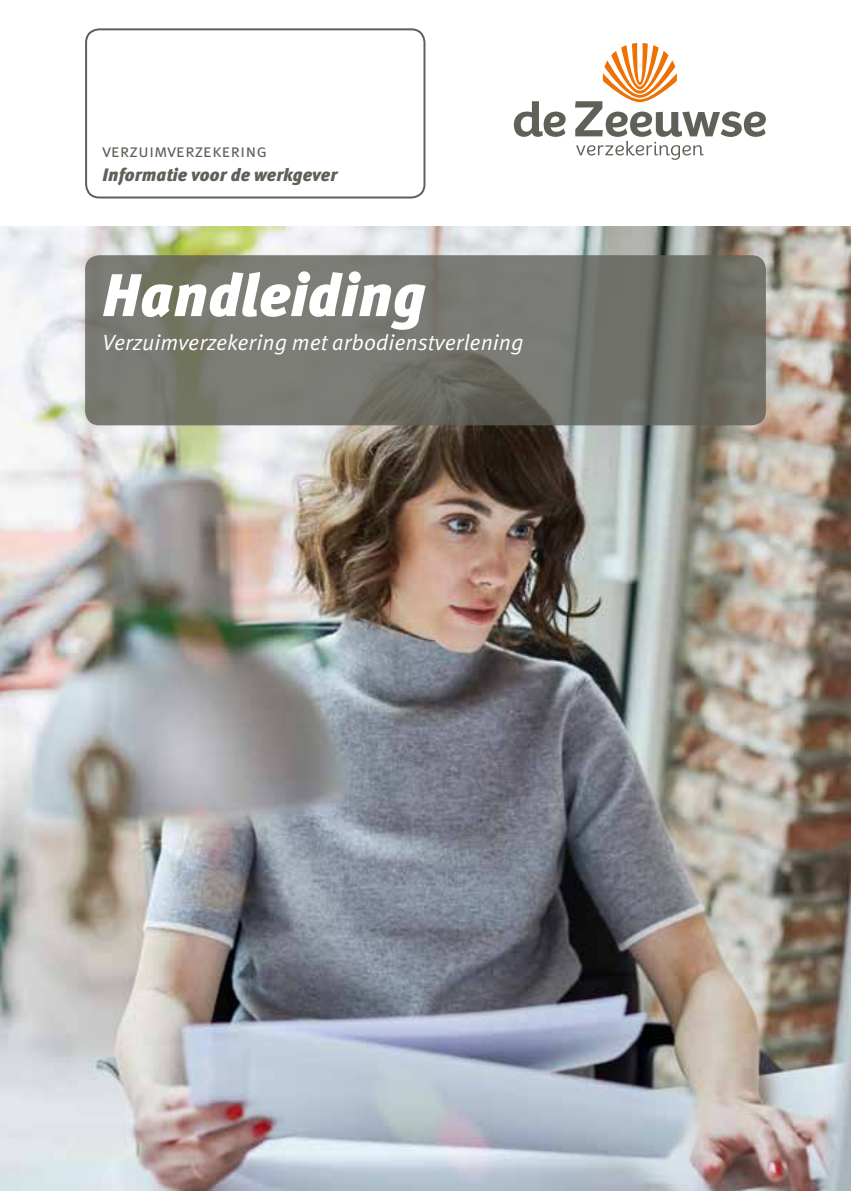
<style>
.page{position:relative;width:851px;height:1191px;background:#fff}
.page>*{position:absolute;margin:0;border:0;box-sizing:border-box;transform-origin:0 0}
.t1{font:italic 900 60px "Meta OT";color:#fff}
.t2{font:22px "Meta OT Norm Ita";color:#fff}
.t3{font:italic 900 18px "Meta OT";letter-spacing:.005em;color:#5f6058}
.t4{font:18px "Meta OT Norm";letter-spacing:.005em;color:#5f6058}
</style>
<div class="page">
<img style="left:0;top:227px;width:850px;height:964px">
<div style="left:85px;top:28px;width:340px;height:170px;border:2px solid #5f6058;border-radius:13px"></div>
<svg style="left:514px;top:101px;width:51px;height:36px"></svg>
<svg style="left:575px;top:43px;width:190px;height:117px"></svg>
<svg style="left:85px;top:255px;width:680px;height:170px;background:#74756d"></svg>
<p class="t4" style="left:102px;top:140px;width:166px">VERZUIMVERZEKERING</p>
<p class="t3" style="left:102px;top:164px;width:236px">Informatie voor de werkgever</p>
<h1 class="t1" style="left:102px;top:259px;width:325px">Handleiding</h1>
<p class="t2" style="left:102px;top:329px;width:423px">Verzuimverzekering met arbodienstverlening</p>
</div>
